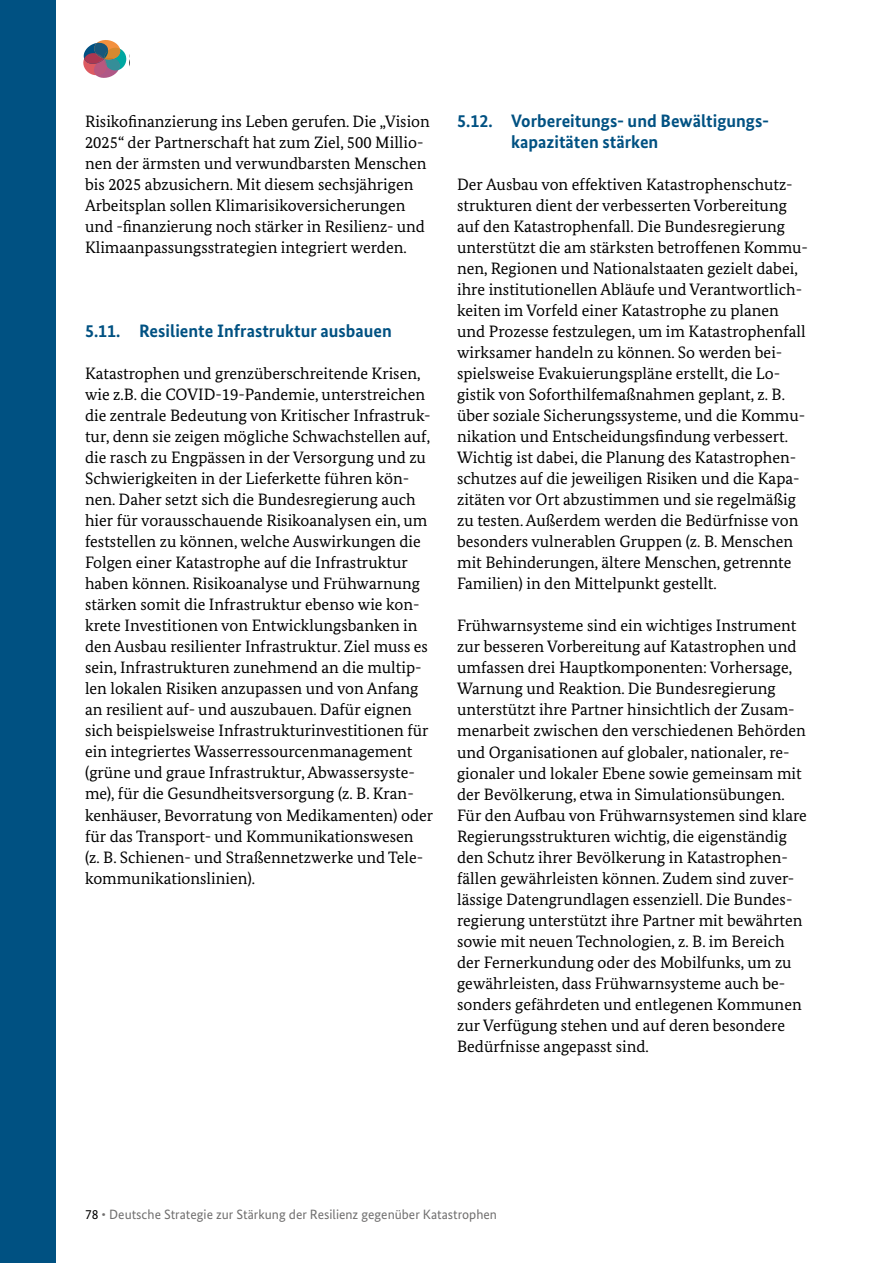
<style>
.page{position:relative;width:893px;height:1263px;background:#fff}
.page>*{position:absolute;margin:0;border:0;box-sizing:border-box;transform-origin:0 0}
.t1{font:700 18px/21px "Bundes Sans";color:#005182}
.t2{font:16.5px/21px "Bundes Serif";color:#000}
.t3{font:13.5px "Bundes Sans";color:#706f6f}
.s1{color:#000}
</style>
<div class="page">
<div style="left:0;top:0;width:55px;height:1263px;background:#005182"></div>
<svg style="left:129px;top:54px;width:1px;height:13px"></svg>
<svg style="left:104px;top:47px;width:23px;height:24px"></svg>
<svg style="left:83px;top:40px;width:38px;height:38px"></svg>
<p class="t2" style="left:85px;top:111px;width:346px">Risikofinanzierung ins Leben gerufen. Die „Vision 2025“ der Partnerschaft hat zum Ziel, 500 Millio&shy;nen der ärmsten und verwundbarsten Menschen bis 2025 abzusichern. Mit diesem sechsjährigen Arbeitsplan sollen Klimarisikoversicherungen und -finanzierung noch stärker in Resilienz- und Klimaanpassungsstrategien integriert werden.</p>
<h5 class="t1" style="left:85px;top:320px;width:308px">5.11. Resiliente Infrastruktur ausbauen</h5>
<p class="t2" style="left:85px;top:363px;width:350px">Katastrophen und grenzüberschreitende Krisen, wie z.B. die COVID-19-Pandemie, unterstreichen die zentrale Bedeutung von Kritischer Infrastruk&shy;tur, denn sie zeigen mögliche Schwachstellen auf, die rasch zu Engpässen in der Versorgung und zu Schwierigkeiten in der Lieferkette führen kön&shy;nen. Daher setzt sich die Bundesregierung auch hier für vorausschauende Risikoanalysen ein, um feststellen zu können, welche Auswirkungen die Folgen einer Katastrophe auf die Infrastruktur haben können. Risikoanalyse und Frühwarnung stärken somit die Infrastruktur ebenso wie kon&shy;krete Investitionen von Entwicklungsbanken in den Ausbau resilienter Infrastruktur. Ziel muss es sein, Infrastrukturen zunehmend an die multip&shy;len lokalen Risiken anzupassen und von Anfang an resilient auf- und auszubauen. Dafür eignen sich beispielsweise Infrastrukturinvestitionen für ein integriertes Wasserressourcenmanagement (grüne und graue Infrastruktur, Abwassersyste&shy;me), für die Gesundheitsversorgung (z. B. Kran&shy;kenhäuser, Bevorratung von Medikamenten) oder für das Transport- und Kommunikationswesen<br>(z. B. Schienen- und Straßennetzwerke und Tele&shy;kommunikationslinien).</p>
<h5 class="t1" style="left:511px;top:110px;width:260px;text-indent:-54px">5.12. Vorbereitungs- und Bewältigungs&shy;kapazitäten stärken</h5>
<p class="t2" style="left:457px;top:174px;width:352px">Der Ausbau von effektiven Katastrophenschutz&shy;strukturen dient der verbesserten Vorbereitung auf den Katastrophenfall. Die Bundesregierung unterstützt die am stärksten betroffenen Kommu&shy;nen, Regionen und Nationalstaaten gezielt dabei, ihre institutionellen Abläufe und Verantwortlich&shy;keiten im Vorfeld einer Katastrophe zu planen und Prozesse festzulegen, um im Katastrophenfall wirksamer handeln zu können. So werden bei&shy;spielsweise Evakuierungspläne erstellt, die Lo&shy;gistik von Soforthilfemaßnahmen geplant, z. B. über soziale Sicherungssysteme, und die Kommu&shy;nikation und Entscheidungsfindung verbessert.<br>Wichtig ist dabei, die Planung des Katastrophen&shy;schutzes auf die jeweiligen Risiken und die Kapa&shy;zitäten vor Ort abzustimmen und sie regelmäßig zu testen. Außerdem werden die Bedürfnisse von besonders vulnerablen Gruppen (z. B. Menschen mit Behinderungen, ältere Menschen, getrennte Familien) in den Mittelpunkt gestellt.</p>
<p class="t2" style="left:457px;top:615px;width:351px">Frühwarnsysteme sind ein wichtiges Instrument zur besseren Vorbereitung auf Katastrophen und umfassen drei Hauptkomponenten: Vorhersage, Warnung und Reaktion. Die Bundesregierung unterstützt ihre Partner hinsichtlich der Zusam&shy;menarbeit zwischen den verschiedenen Behörden und Organisationen auf globaler, nationaler, re&shy;gionaler und lokaler Ebene sowie gemeinsam mit der Bevölkerung, etwa in Simulationsübungen.<br>Für den Aufbau von Frühwarnsystemen sind klare Regierungsstrukturen wichtig, die eigenständig den Schutz ihrer Bevölkerung in Katastrophen&shy;fällen gewährleisten können. Zudem sind zuver&shy;lässige Datengrundlagen essenziell. Die Bundes&shy;regierung unterstützt ihre Partner mit bewährten sowie mit neuen Technologien, z. B. im Bereich der Fernerkundung oder des Mobilfunks, um zu gewährleisten, dass Frühwarnsysteme auch be&shy;sonders gefährdeten und entlegenen Kommunen zur Verfügung stehen und auf deren besondere Bedürfnisse angepasst sind.</p>
<p class="t3" style="left:85px;top:1206px;width:413px"><span class="s1">78</span> • Deutsche Strategie zur Stärkung der Resilienz gegenüber Katastrophen</p>
</div>
